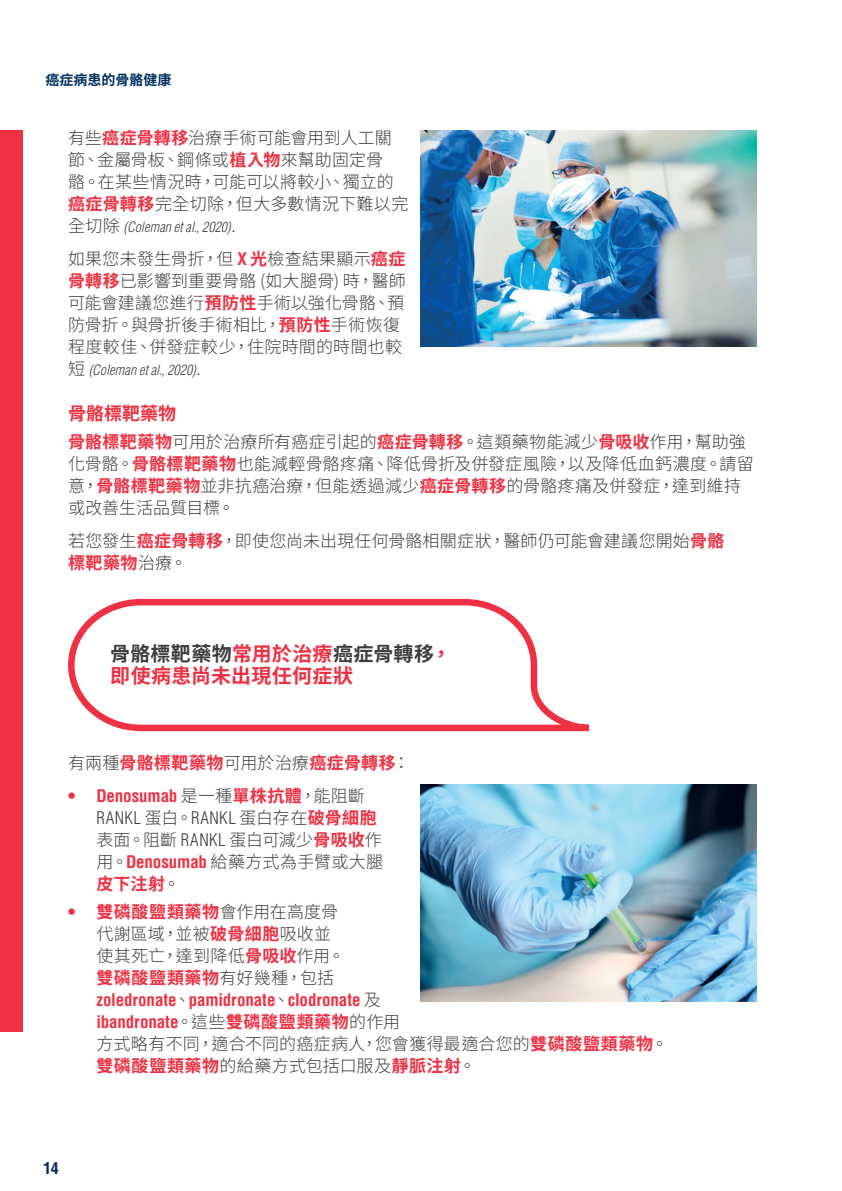
<style>
.page{position:relative;width:842px;height:1191px;background:#fff}
.page>*{position:absolute;margin:0;border:0;box-sizing:border-box;transform-origin:0 0}
.t1{font:700 20px/22px "Source Han Sans TW";letter-spacing:.015em;color:#ee3143}
.t2{font:700 18px "Source Han Sans TW";color:#ee3143}
.t3{font:300 17px/22px "Source Han Sans TW";letter-spacing:.01em;color:#3e3e3f}
.t4{font:700 condensed 17px/22px "Helvetica LT Std";letter-spacing:-.005em;color:#ee3143}
.t5{font:700 17px "Source Han Sans TW";letter-spacing:.03em;color:#ee3143}
.t6{font:700 condensed 16px "Helvetica LT Std";color:#002e5e}
.t7{font:italic 300 condensed 14px "Helvetica";letter-spacing:.005em;color:#3e3e3f}
.t8{font:700 14px "Source Han Sans TW";color:#002e5e}
.s1{font-weight:700;color:#ee3143}
.s2{font-family:"Source Han Sans TW";font-style:normal;font-stretch:normal;font-size:17px}
.s3{font-family:"Helvetica LT Std";font-weight:700;font-stretch:condensed;color:#ee3143}
.s4{color:#3e3e3f}
.s5{font-weight:300;color:#3e3e3f}
.s6{font-family:"Helvetica LT Std";font-stretch:condensed}
.s7{font-family:"Source Han Sans TW";font-weight:300;font-stretch:normal;color:#3e3e3f}
.s8{font-family:"Source Han Sans TW";font-stretch:normal}
</style>
<div class="page">
<div style="left:0;top:130px;width:23px;height:902px;background:#ee3143"></div>
<svg style="left:68px;top:598px;width:521px;height:134px"></svg>
<img style="left:421px;top:130px;width:336px;height:216px">
<img style="left:421px;top:785px;width:336px;height:216px">
<p class="t8" style="left:45px;top:72px;width:127px">癌症病患的骨骼健康</p>
<p class="t3" style="left:68px;top:127px;width:342px">有些<span class="s1">癌症骨轉移</span>治療手術可能會用到人工關節、金屬骨板、鋼條或<span class="s1">植入物</span>來幫助固定骨<br>骼。在某些情況時，可能可以將較小、獨立的<span class="s1">癌症骨轉移</span>完全切除，但大多數情況下難以完</p>
<p class="t7" style="left:68px;top:218px;width:169px"><span class="s2">全切除</span> (Coleman et al., 2020)<span class="s2">.</span></p>
<p class="t3" style="left:68px;top:248px;width:339px">如果您未發生骨折，但 <span class="s3">X</span> <span class="s1">光</span>檢查結果顯示<span class="s1">癌症骨轉移</span>已影響到重要骨骼 (如大腿骨) 時，醫師可能會建議您進行<span class="s1">預防性</span>手術以強化骨骼、預防骨折。與骨折後手術相比，<span class="s1">預防性</span>手術恢復程度較佳、併發症較少，住院時間的時間也較</p>
<p class="t7" style="left:68px;top:361px;width:134px"><span class="s2">短</span> (Coleman et al., 2020)<span class="s2">.</span></p>
<p class="t2" style="left:68px;top:403px;width:109px">骨骼標靶藥物</p>
<p class="t3" style="left:68px;top:431px;width:687px"><span class="s1">骨骼標靶藥物</span>可用於治療所有癌症引起的<span class="s1">癌症骨轉移</span>。這類藥物能減少<span class="s1">骨吸收</span>作用，幫助強化骨骼。<span class="s1">骨骼標靶藥物</span>也能減輕骨骼疼痛、降低骨折及併發症風險，以及降低血鈣濃度。請留意，<span class="s1">骨骼標靶藥物</span>並非抗癌治療，但能透過減少<span class="s1">癌症骨轉移</span>的骨骼疼痛及併發症，達到維持或改善生活品質目標。</p>
<p class="t3" style="left:68px;top:530px;width:658px">若您發生<span class="s1">癌症骨轉移</span>，即使您尚未出現任何骨骼相關症狀，醫師仍可能會建議您開始<span class="s1">骨骼標靶藥物</span>治療。</p>
<p class="t1" style="left:110px;top:643px;width:342px"><span class="s4">骨骼標靶藥物</span>常用於治療<span class="s4">癌症骨轉移</span>，即使病患尚未出現任何症狀</p>
<p class="t5" style="left:68px;top:753px;width:343px"><span class="s5">有兩種</span>骨骼標靶藥物<span class="s5">可用於治療</span>癌症骨轉移<span class="s5">：</span></p>
<p class="t3" style="left:96px;top:785px;width:282px;text-indent:-28px"><span class="s3">• Denosumab</span> 是一種<span class="s1">單株抗體</span>，能阻斷<br><span class="s6">RANKL</span> 蛋白。<span class="s6">RANKL</span> 蛋白存在<span class="s1">破骨細胞</span></p>
<p class="t3" style="left:96px;top:829px;width:288px;text-align:justify">表面。阻斷 <span class="s6">RANKL</span> 蛋白可減少<span class="s1">骨吸收</span>作用。<span class="s3">Denosumab</span> 給藥方式為手臂或大腿<span class="s1">皮下注射</span>。</p>
<p class="t3" style="left:96px;top:901px;width:250px;text-indent:-28px"><span class="s3">•</span> <span class="s1">雙磷酸鹽類藥物</span>會作用在高度骨代謝區域，並被<span class="s1">破骨細胞</span>吸收並使其死亡，達到降低<span class="s1">骨吸收</span>作用。<span class="s1">雙磷酸鹽類藥物</span>有好幾種，包括</p>
<p class="t4" style="left:96px;top:988px;width:305px">zoledronate<span class="s7">、</span>pamidronate<span class="s7">、</span>clodronate <span class="s7">及</span>ibandronate<span class="s7">。這些</span><span class="s8">雙磷酸鹽類藥物</span><span class="s7">的作用</span></p>
<p class="t3" style="left:96px;top:1033px;width:573px">方式略有不同，適合不同的癌症病人，您會獲得最適合您的<span class="s1">雙磷酸鹽類藥物</span>。<span class="s1">雙磷酸鹽類藥物</span>的給藥方式包括口服及<span class="s1">靜脈注射</span>。</p>
<p class="t6" style="left:43px;top:1158px;width:17px">14</p>
</div>
